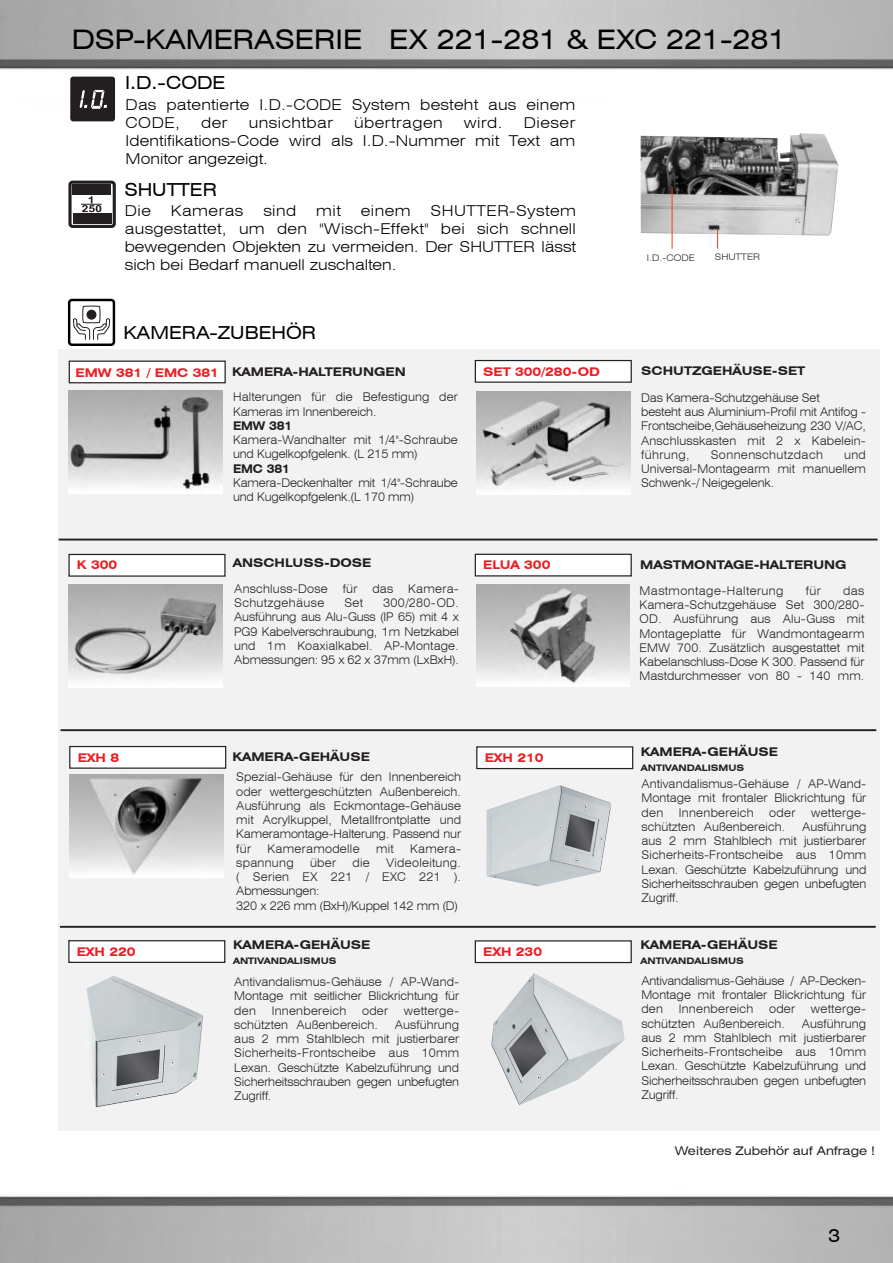
<style>
.page{position:relative;width:893px;height:1263px;background:#fff}
.page>*{position:absolute;margin:0;border:0;box-sizing:border-box;transform-origin:0 0}
.t1{font:expanded 27px "Swiss 721 BT";color:#000}
.t2{font:expanded 18px "Swiss 721 BT";color:#000}
.t3{font:300 expanded 15px/18px "Swiss 721 BT";letter-spacing:.005em;color:#000;text-align:justify}
.t4{font:300 expanded 15px "Swiss 721 BT";letter-spacing:.035em;color:#000}
.t5{font:300 expanded 15px "Swiss 721 BT";letter-spacing:.03em;color:#000}
.t6{font:300 expanded 12px/14.2px "Swiss 721 BT";letter-spacing:.005em;color:#231f20;text-align:justify;scale:.9 1}
.t7{font:700 expanded 12px "Swiss 721 BT";color:#231f20}
.t8{font:300 expanded 12px "Swiss 721 BT";letter-spacing:.025em;color:#231f20;scale:.9 1}
.t9{font:700 expanded 12px "Swiss 721 BT";color:#ee1d23}
.t10{font:300 expanded 12px "Swiss 721 BT";letter-spacing:.04em;color:#231f20;scale:.9 1}
.t11{font:expanded 12px "Swiss 721 BT";color:#231f20}
.t12{font:300 expanded 12px "Swiss 721 BT";letter-spacing:.03em;color:#231f20;scale:.9 1}
.t13{font:300 expanded 12px "Swiss 721 BT";letter-spacing:.035em;color:#231f20;scale:.9 1}
.t14{font:700 expanded 12px "Swiss 721 BT";color:#231f20;scale:.9 1}
.t15{font:700 expanded 9px "Swiss 721 BT";color:#231f20}
.t16{font:300 expanded 9px "Swiss 721 BT";color:#231f20}
.s1{color:#ee1d23}
</style>
<div class="page">
<img style="left:1px;top:1px;width:892px;height:1262px">
<div style="left:58px;top:349px;width:822px;height:781px;background:#f2f2f2"></div>
<hr style="left:59px;top:539px;width:819px;height:1px;background:#231f20">
<hr style="left:61px;top:729px;width:815px;height:2px;background:#231f20">
<div style="left:69px;top:361px;width:157px;height:22px;background:#fff;border:1px solid #231f20"></div>
<div style="left:68px;top:299px;width:47px;height:47px;background:#fff;border:2px solid #000;border-radius:3px"></div>
<svg style="left:73px;top:300px;width:37px;height:40px"></svg>
<div style="left:85px;top:308px;width:13px;height:13px;background:#231f20;border:2px solid #fff;border-radius:50%"></div>
<div style="left:70px;top:77px;width:45px;height:44px;background:#231f20;border-radius:3px"></div>
<svg style="left:80px;top:90px;width:27px;height:18px"></svg>
<img style="left:476px;top:391px;width:154px;height:103px">
<svg style="left:68px;top:181px;width:48px;height:47px"></svg>
<div style="left:73px;top:185px;width:38px;height:10px;background:#231f20"></div>
<div style="left:73px;top:213px;width:38px;height:10px;background:#231f20"></div>
<svg style="left:81px;top:196px;width:21px;height:16px"></svg>
<img style="left:69px;top:775px;width:155px;height:102px">
<img style="left:68px;top:391px;width:155px;height:103px">
<img style="left:476px;top:585px;width:154px;height:102px">
<hr style="left:60px;top:926px;width:816px;height:2px;background:#231f20">
<img style="left:486px;top:785px;width:125px;height:102px">
<img style="left:86px;top:976px;width:117px;height:132px">
<img style="left:491px;top:973px;width:134px;height:132px">
<div style="left:475px;top:360px;width:157px;height:23px;background:#fff;border:1px solid #231f20"></div>
<div style="left:68px;top:554px;width:158px;height:23px;background:#fff;border:1px solid #231f20"></div>
<div style="left:475px;top:554px;width:157px;height:22px;background:#fff;border:1px solid #231f20"></div>
<div style="left:69px;top:746px;width:157px;height:23px;background:#fff;border:1px solid #231f20"></div>
<img style="left:68px;top:584px;width:155px;height:103px">
<img style="left:641px;top:133px;width:197px;height:102px">
<svg style="left:717px;top:229px;width:1px;height:20px"></svg>
<hr style="left:672px;top:187px;width:1px;height:62px;background:#ef4022">
<div style="left:476px;top:746px;width:157px;height:23px;background:#fff;border:1px solid #231f20"></div>
<div style="left:68px;top:940px;width:157px;height:23px;background:#fff;border:1px solid #231f20"></div>
<div style="left:475px;top:940px;width:157px;height:23px;background:#fff;border:1px solid #231f20"></div>
<h1 class="t1" style="left:72px;top:23px;width:716px">DSP-KAMERASERIE EX 221-281 &amp; EXC 221-281</h1>
<h2 class="t2" style="left:125px;top:72px;width:102px">I.D.-CODE</h2>
<p class="t3" style="left:126px;top:95px;width:451px">Das patentierte I.D.-CODE System besteht aus einem<br>CODE,</p>
<p class="t3" style="left:126px;top:113px;width:451px;text-indent:398px">Dieser Identifikations-Code wird als I.D.-Nummer mit Text am Monitor angezeigt.</p>
<h2 class="t2" style="left:124px;top:179px;width:94px">SHUTTER</h2>
<p class="t3" style="left:125px;top:201px;width:28px">Die</p>
<p class="t5" style="left:171px;top:201px;width:74px">Kameras</p>
<p class="t3" style="left:263px;top:201px;width:35px">sind</p>
<p class="t3" style="left:316px;top:201px;width:26px">mit</p>
<p class="t3" style="left:361px;top:201px;width:52px">einem</p>
<p class="t3" style="left:201px;top:113px;width:28px">der</p>
<p class="t4" style="left:249px;top:114px;width:86px">unsichtbar</p>
<p class="t4" style="left:354px;top:114px;width:90px">übertragen</p>
<p class="t3" style="left:464px;top:113px;width:40px">wird.</p>
<p class="t3" style="left:125px;top:201px;width:453px;text-indent:306px">SHUTTER-System ausgestattet, um den "Wisch-Effekt" bei sich schnell bewegenden Objekten zu vermeiden. Der SHUTTER lässt sich bei Bedarf manuell zuschalten.</p>
<h2 class="t2" style="left:124px;top:322px;width:194px">KAMERA-ZUBEHÖR</h2>
<p class="t7" style="left:76px;top:365px;width:332px"><span class="s1">EMW 381 / EMC 381</span> KAMERA-HALTERUNGEN</p>
<p class="t6" style="left:233px;top:390px;width:251px">Halterungen für die Befestigung der<br>Kameras im Innenbereich.</p>
<p class="t14" style="left:233px;top:418px;width:67px">EMW 381</p>
<p class="t6" style="left:233px;top:433px;width:251px">Kamera-Wandhalter mit 1/4"-Schraube und Kugelkopfgelenk. (L 215 mm)</p>
<p class="t14" style="left:233px;top:461px;width:65px">EMC 381</p>
<p class="t6" style="left:233px;top:475px;width:251px">Kamera-Deckenhalter mit 1/4"-Schraube und Kugelkopfgelenk.(L 170 mm)</p>
<p class="t9" style="left:483px;top:364px;width:118px">SET 300/280-OD</p>
<p class="t9" style="left:77px;top:558px;width:42px">K 300</p>
<p class="t7" style="left:233px;top:556px;width:140px">ANSCHLUSS-DOSE</p>
<p class="t9" style="left:483px;top:558px;width:69px">ELUA 300</p>
<p class="t8" style="left:234px;top:582px;width:105px">Anschluss-Dose</p>
<p class="t6" style="left:343px;top:582px;width:18px">für</p>
<p class="t8" style="left:372px;top:582px;width:98px">das Kamera-</p>
<p class="t13" style="left:234px;top:596px;width:102px">Schutzgehäuse</p>
<p class="t6" style="left:344px;top:596px;width:22px">Set</p>
<p class="t6" style="left:234px;top:596px;width:251px;text-indent:149px">300/280-OD.<br>Ausführung aus Alu-Guss (IP 65) mit 4 x PG9 Kabelverschraubung, 1m Netzkabel und 1m Koaxialkabel. AP-Montage.<br>Abmessungen: 95 x 62 x 37mm (LxBxH).</p>
<p class="t9" style="left:78px;top:750px;width:43px">EXH 8</p>
<p class="t7" style="left:233px;top:750px;width:139px">KAMERA-GEHÄUSE</p>
<p class="t6" style="left:236px;top:770px;width:251px">Spezial-Gehäuse für den Innenbereich oder wettergeschützten Außenbereich.<br>Ausführung als Eckmontage-Gehäuse mit Acrylkuppel, Metallfrontplatte und Kameramontage-Halterung. Passend nur für</p>
<p class="t12" style="left:268px;top:841px;width:104px">Kameramodelle</p>
<p class="t6" style="left:376px;top:841px;width:21px">mit</p>
<p class="t6" style="left:410px;top:841px;width:58px">Kamera-</p>
<p class="t12" style="left:236px;top:855px;width:65px">spannung</p>
<p class="t6" style="left:310px;top:855px;width:30px">über</p>
<p class="t6" style="left:352px;top:855px;width:21px">die</p>
<p class="t6" style="left:236px;top:855px;width:251px;text-align:left;text-indent:150px">Videoleitung. ( Serien EX 221 / EXC 221 ).<br>Abmessungen:<br>320 x 226 mm (BxH)/Kuppel 142 mm (D)</p>
<p class="t9" style="left:485px;top:750px;width:60px">EXH 210</p>
<p class="t7" style="left:233px;top:937px;width:139px">KAMERA-GEHÄUSE</p>
<p class="t15" style="left:233px;top:955px;width:105px">ANTIVANDALISMUS</p>
<p class="t9" style="left:77px;top:944px;width:60px">EXH 220</p>
<p class="t9" style="left:483px;top:944px;width:60px">EXH 230</p>
<p class="t6" style="left:234px;top:975px;width:251px">Antivandalismus-Gehäuse / AP-Wand-Montage mit seitlicher Blickrichtung für den</p>
<p class="t8" style="left:272px;top:1003px;width:84px">Innenbereich</p>
<p class="t6" style="left:362px;top:1003px;width:31px">oder</p>
<p class="t8" style="left:404px;top:1003px;width:63px">wetterge-</p>
<p class="t6" style="left:234px;top:1017px;width:161px">schützten Außenbereich.</p>
<p class="t6" style="left:234px;top:1017px;width:251px;text-indent:161px">Ausführung aus 2 mm Stahlblech mit justierbarer Sicherheits-Frontscheibe aus 10mm Lexan. Geschützte Kabelzuführung und Sicherheitsschrauben gegen unbefugten Zugriff.</p>
<p class="t16" style="left:647px;top:252px;width:50px">I.D.-CODE</p>
<p class="t16" style="left:715px;top:251px;width:47px">SHUTTER</p>
<p class="t7" style="left:641px;top:364px;width:165px">SCHUTZGEHÄUSE-SET</p>
<p class="t6" style="left:641px;top:390px;width:251px;text-align:left">Das Kamera-Schutzgehäuse Set<br>besteht aus Aluminium-Profil mit Antifog -<br>Frontscheibe,Gehäuseheizung 230 V/AC,<br>Anschlusskasten mit 2 x Kabelein&shy;führung,</p>
<p class="t10" style="left:711px;top:447px;width:126px">Sonnenschutzdach</p>
<p class="t6" style="left:641px;top:447px;width:251px;text-indent:203px">und Universal-Montagearm mit manuellem Schwenk-/ Neigegelenk.</p>
<p class="t7" style="left:640px;top:558px;width:208px">MASTMONTAGE-HALTERUNG</p>
<p class="t10" style="left:640px;top:583px;width:161px">Mastmontage-Halterung</p>
<p class="t6" style="left:806px;top:583px;width:18px">für</p>
<p class="t6" style="left:640px;top:583px;width:251px;text-indent:203px">das Kamera-Schutzgehäuse Set 300/280- OD. Ausführung aus Alu-Guss mit Montageplatte für Wandmontagearm EMW 700. Zusätzlich ausgestattet mit Kabelanschluss-Dose K 300. Passend für Mastdurchmesser von 80 - 140 mm.</p>
<p class="t7" style="left:641px;top:744px;width:139px">KAMERA-GEHÄUSE</p>
<p class="t15" style="left:641px;top:762px;width:105px">ANTIVANDALISMUS</p>
<p class="t6" style="left:641px;top:777px;width:251px">Antivandalismus-Gehäuse / AP-Wand-Montage mit frontaler Blickrichtung für den</p>
<p class="t8" style="left:679px;top:805px;width:84px">Innenbereich</p>
<p class="t6" style="left:769px;top:805px;width:31px">oder</p>
<p class="t8" style="left:811px;top:805px;width:63px">wetterge-</p>
<p class="t6" style="left:641px;top:819px;width:161px">schützten Außenbereich.</p>
<p class="t6" style="left:641px;top:819px;width:251px;text-indent:161px">Ausführung aus 2 mm Stahlblech mit justierbarer Sicherheits-Frontscheibe aus 10mm Lexan. Geschützte Kabelzuführung und Sicherheitsschrauben gegen unbefugten Zugriff.</p>
<p class="t7" style="left:640px;top:937px;width:139px">KAMERA-GEHÄUSE</p>
<p class="t15" style="left:640px;top:955px;width:105px">ANTIVANDALISMUS</p>
<p class="t6" style="left:641px;top:973px;width:251px">Antivandalismus-Gehäuse / AP-Decken-Montage mit frontaler Blickrichtung für den</p>
<p class="t8" style="left:679px;top:1002px;width:84px">Innenbereich</p>
<p class="t6" style="left:769px;top:1002px;width:31px">oder</p>
<p class="t8" style="left:811px;top:1002px;width:63px">wetterge-</p>
<p class="t6" style="left:641px;top:1016px;width:161px">schützten Außenbereich.</p>
<p class="t6" style="left:641px;top:1016px;width:251px;text-indent:161px">Ausführung aus 2 mm Stahlblech mit justierbarer Sicherheits-Frontscheibe aus 10mm Lexan. Geschützte Kabelzuführung und Sicherheitsschrauben gegen unbefugten Zugriff.</p>
<p class="t11" style="left:675px;top:1143px;width:202px">Weiteres Zubehör auf Anfrage !</p>
<h2 class="t2" style="left:828px;top:1224px;width:14px">3</h2>
</div>
